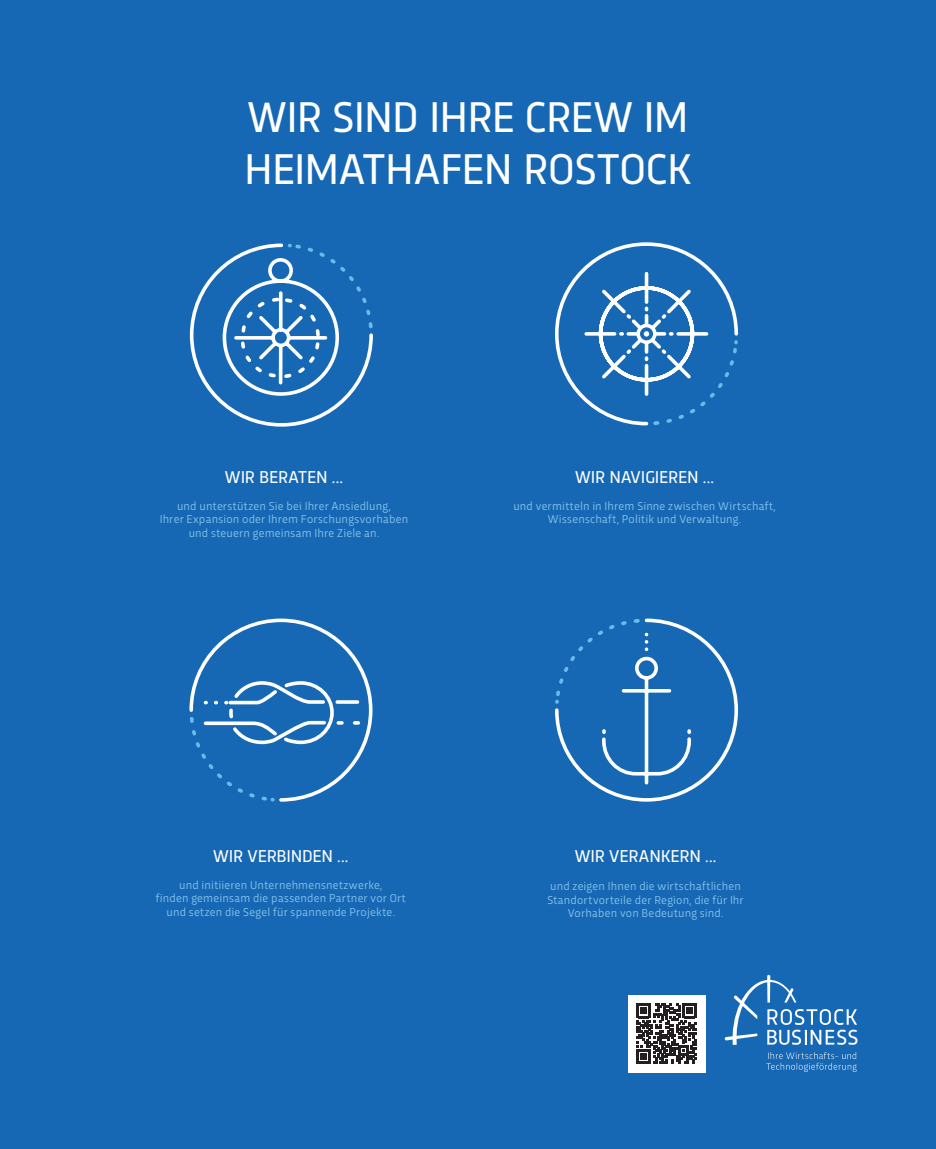
<style>
.page{position:relative;width:936px;height:1149px;background:#fff}
.page>*{position:absolute;margin:0;border:0;box-sizing:border-box;transform-origin:0 0}
.t1{font:45px/52.5px "Trasandina";letter-spacing:-.005em;color:#fff}
.t2{font:18px "Trasandina";color:#fff}
.t3{font:12px/13.5px "Trasandina";letter-spacing:.015em;color:#8ac6ec;text-align:center}
</style>
<div class="page">
<div style="left:0;top:0;width:935px;height:1148px;background:#1768b4"></div>
<svg style="left:555px;top:242px;width:184px;height:184px"></svg>
<svg style="left:189px;top:618px;width:184px;height:184px"></svg>
<svg style="left:189px;top:243px;width:184px;height:184px"></svg>
<svg style="left:555px;top:618px;width:184px;height:184px"></svg>
<div style="left:628px;top:994px;width:77px;height:77px;background:#fff"></div>
<svg style="left:636px;top:1003px;width:60px;height:60px"></svg>
<svg style="left:766px;top:1052px;width:90px;height:19px"></svg>
<svg style="left:724px;top:974px;width:133px;height:70px"></svg>
<h1 class="t1" style="left:244px;top:86px;width:449px">WIR SIND IHRE CREW IM<br>HEIMATHAFEN ROSTOCK</h1>
<h2 class="t2" style="left:225px;top:463px;width:120px">WIR BERATEN ...</h2>
<p class="t3" style="left:160px;top:498px;width:250px">und unterstützen Sie bei Ihrer Ansiedlung,<br>Ihrer Expansion oder Ihrem Forschungsvorhaben und steuern gemeinsam Ihre Ziele an.</p>
<h2 class="t2" style="left:575px;top:463px;width:140px">WIR NAVIGIEREN ...</h2>
<p class="t3" style="left:513px;top:498px;width:264px">und vermitteln in Ihrem Sinne zwischen Wirtschaft,<br>Wissenschaft, Politik und Verwaltung.</p>
<h2 class="t2" style="left:213px;top:841px;width:137px">WIR VERBINDEN ...</h2>
<p class="t3" style="left:156px;top:876px;width:251px">und initiieren Unternehmensnetzwerke,<br>finden gemeinsam die passenden Partner vor Ort und setzen die Segel für spannende Projekte.</p>
<h2 class="t2" style="left:574px;top:841px;width:143px">WIR VERANKERN ...</h2>
<p class="t3" style="left:547px;top:878px;width:198px">und zeigen Ihnen die wirtschaftlichen<br>Standortvorteile der Region, die für Ihr<br>Vorhaben von Bedeutung sind.</p>
</div>
